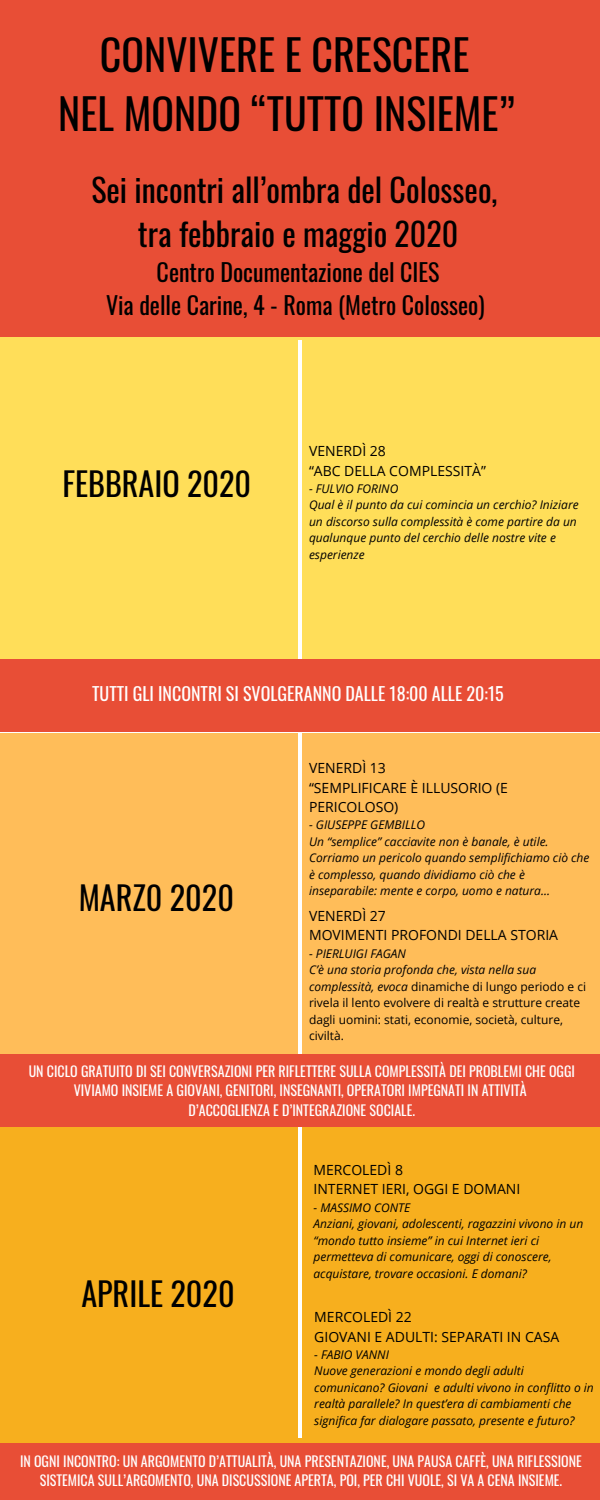
<style>
.page{position:relative;width:600px;height:1500px;background:#fff}
.page>*{position:absolute;margin:0;border:0;box-sizing:border-box;transform-origin:0 0}
.t1{font:42px/58.5px "Oswald";color:#000;text-align:center}
.t2{font:32.2px "Oswald";color:#000}
.t3{font:32px/44.2px "Oswald";color:#000;text-align:center}
.t4{font:24px/33px "Oswald";color:#000;text-align:center}
.t5{font:18px "Oswald";color:#fff}
.t6{font:14px/19.5px "Oswald";color:#fff;text-align:center}
.t7{font:14px/19.5px "Open Sans";color:#000}
.t8{font:italic 12px/16.5px "Open Sans";color:#000}
.t9{font:12px/16.5px "Open Sans";color:#000}
.s1{font-style:italic}
</style>
<div class="page">
<div style="left:0;top:0;width:600px;height:337px;background:#e84e36"></div>
<div style="left:0;top:337px;width:600px;height:376px;background:#ffde59"></div>
<div style="left:0;top:733px;width:600px;height:321px;background:#ffbd59"></div>
<div style="left:0;top:1127px;width:600px;height:373px;background:#f7af1e"></div>
<div style="left:0;top:1443px;width:600px;height:57px;background:#e84e36"></div>
<hr style="left:298px;top:340px;width:4px;height:1098px;background:#fff">
<div style="left:0;top:659px;width:600px;height:73px;background:#e84e36"></div>
<div style="left:0;top:1054px;width:600px;height:73px;background:#e84e36"></div>
<h1 class="t1" style="left:58px;top:24px;width:458px">CONVIVERE E CRESCERE<br>NEL MONDO “TUTTO INSIEME”</h1>
<h3 class="t3" style="left:91px;top:166px;width:408px">Sei incontri all’ombra del Colosseo, tra febbraio e maggio 2020</h3>
<h3 class="t4" style="left:106px;top:254px;width:380px">Centro Documentazione del CIES<br>Via delle Carine, 4 - Roma (Metro Colosseo)</h3>
<h2 class="t2" style="left:62px;top:458px;width:190px">FEBBRAIO 2020</h2>
<p class="t7" style="left:309px;top:441px;width:178px">VENERDÌ 28<br>“ABC DELLA COMPLESSITÀ”</p>
<p class="t8" style="left:309px;top:480px;width:271px">- FULVIO FORINO<br>Qual è il punto da cui comincia un cerchio? Iniziare un discorso sulla complessità è come partire da un qualunque punto del cerchio delle nostre vite e esperienze</p>
<h3 class="t5" style="left:92px;top:679px;width:413px">TUTTI GLI INCONTRI SI SVOLGERANNO DALLE 18:00 ALLE 20:15</h3>
<h2 class="t2" style="left:79px;top:873px;width:157px">MARZ0 2020</h2>
<p class="t7" style="left:309px;top:758px;width:201px">VENERDÌ 13<br>“SEMPLIFICARE È ILLUSORIO (E<br>PERICOLOSO)</p>
<p class="t8" style="left:309px;top:816px;width:282px">- GIUSEPPE GEMBILLO<br>Un “semplice” cacciavite non è banale, è utile.<br>Corriamo un pericolo quando semplifichiamo ciò che è complesso, quando dividiamo ciò che è inseparabile: mente e corpo, uomo e natura...</p>
<p class="t7" style="left:309px;top:906px;width:251px">VENERDÌ 27<br>MOVIMENTI PROFONDI DELLA STORIA</p>
<p class="t9" style="left:309px;top:945px;width:279px"><span class="s1">- PIERLUIGI FAGAN<br>C’è una storia profonda che, vista nella sua complessità, evoca</span> dinamiche di lungo periodo e ci rivela il lento evolvere di realtà e strutture create dagli uomini: stati, economie, società, culture, civiltà.</p>
<p class="t6" style="left:29px;top:1061px;width:548px">UN CICLO GRATUITO DI SEI CONVERSAZIONI PER RIFLETTERE SULLA COMPLESSITÀ DEI PROBLEMI CHE OGGI<br>VIVIAMO INSIEME A GIOVANI, GENITORI, INSEGNANTI, OPERATORI IMPEGNATI IN ATTIVITÀ<br>D’ACCOGLIENZA E D’INTEGRAZIONE SOCIALE.</p>
<h2 class="t2" style="left:81px;top:1268px;width:155px">APRILE 2020</h2>
<p class="t7" style="left:314px;top:1160px;width:208px">MERCOLEDÌ 8<br>INTERNET IERI, OGGI E DOMANI</p>
<p class="t8" style="left:314px;top:1199px;width:271px">- MASSIMO CONTE<br>Anziani, giovani, adolescenti, ragazzini vivono in un “mondo tutto insieme” in cui Internet ieri ci permetteva di comunicare, oggi di conoscere, acquistare, trovare occasioni. E domani?</p>
<p class="t7" style="left:314px;top:1307px;width:246px">MERCOLEDÌ 22<br>GIOVANI E ADULTI: SEPARATI IN CASA</p>
<p class="t8" style="left:314px;top:1346px;width:281px">- FABIO VANNI<br>Nuove generazioni e mondo degli adulti comunicano? Giovani e adulti vivono in conflitto o in realtà parallele? In quest’era di cambiamenti che significa far dialogare passato, presente e futuro?</p>
<p class="t6" style="left:20px;top:1451px;width:563px">IN OGNI INCONTRO: UN ARGOMENTO D’ATTUALITÀ, UNA PRESENTAZIONE, UNA PAUSA CAFFÈ, UNA RIFLESSIONE<br>SISTEMICA SULL’ARGOMENTO, UNA DISCUSSIONE APERTA, POI, PER CHI VUOLE, SI VA A CENA INSIEME.</p>
</div>
